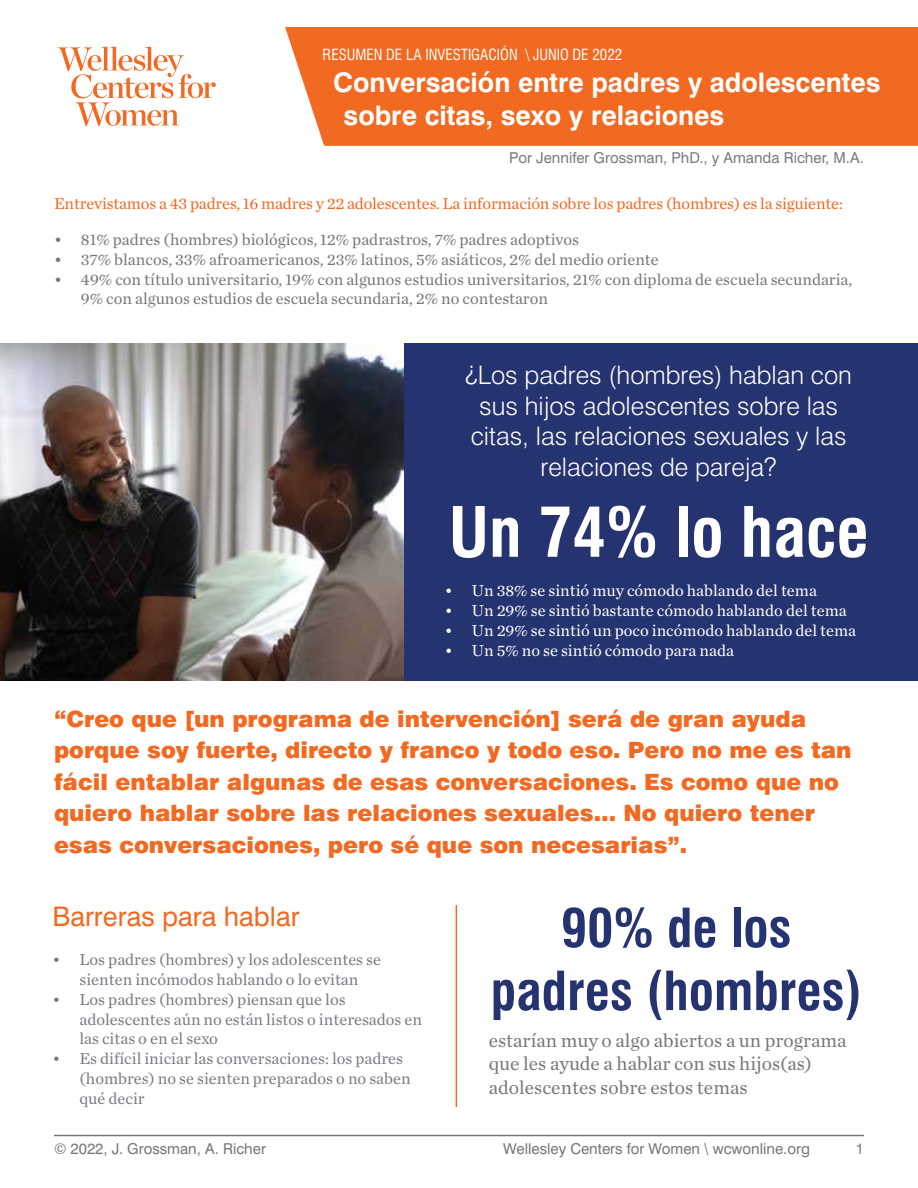
<style>
.page{position:relative;width:918px;height:1188px;background:#fff}
.page>*{position:absolute;margin:0;border:0;box-sizing:border-box;transform-origin:0 0}
.t1{font:700 condensed 67.5px "Swiss 721 BT";color:#fff}
.t2{font:700 condensed 52.5px/63px "Swiss 721 BT";color:#253370;text-align:center}
.t3{font:700 27px/32.4px "Swiss 721 BT";color:#fff}
.t4{font:27px "Swiss 721 BT";color:#f26921}
.t5{font:300 25.5px/30.6px "Swiss 721 BT";color:#fff;text-align:center}
.t6{font:900 22.5px/31.5px "Swiss 721 BT";color:#f26921}
.t7{font:19.5px/23.4px "Chronicle Text G1";color:#77777a}
.t8{font:16.5px/19.8px "Chronicle Text G1";color:#77777a}
.t9{font:16.5px/19.8px "Chronicle Text G1";color:#787c81}
.t10{font:16.5px "Chronicle Text G1";color:#fff}
.t11{font:16.5px "Chronicle Text G1";letter-spacing:-.01em;color:#f26921}
.t12{font:15px "Swiss 721 BT";color:#77777a}
.t13{font:15px "Swiss 721 BT";color:#787c81}
.t14{font:condensed 15px "Swiss 721 BT";color:#fff}
</style>
<div class="page">
<hr style="left:54px;top:1135px;width:810px;height:1px;background:#77777a">
<div style="left:404px;top:344px;width:514px;height:337px;background:#253370"></div>
<div style="left:285px;top:27px;width:633px;height:119px;background:#f26921"></div>
<svg style="left:58px;top:47px;width:158px;height:79px"></svg>
<hr style="left:456px;top:905px;width:1px;height:202px;background:#f26921">
<img style="left:0;top:344px;width:404px;height:337px">
<h1 class="t14" style="left:323px;top:45px;width:301px">RESUMEN DE LA INVESTIGACIÓN \ JUNIO DE 2022</h1>
<h1 class="t3" style="left:344px;top:66px;width:539px;text-indent:-11px">Conversación entre padres y adolescentes sobre citas, sexo y relaciones</h1>
<p class="t13" style="left:509px;top:148px;width:356px">Por Jennifer Grossman, PhD., y Amanda Richer, M.A.</p>
<p class="t11" style="left:54px;top:194px;width:791px">Entrevistamos a 43 padres, 16 madres y 22 adolescentes. La información sobre los padres (hombres) es la siguiente:</p>
<p class="t8" style="left:54px;top:229px;width:527px">• 81% padres (hombres) biológicos, 12% padrastros, 7% padres adoptivos</p>
<p class="t8" style="left:54px;top:249px;width:606px">• 37% blancos, 33% afroamericanos, 23% latinos, 5% asiáticos, 2% del medio oriente</p>
<p class="t8" style="left:81px;top:269px;width:773px;text-indent:-27px">• 49% con título universitario, 19% con algunos estudios universitarios, 21% con diploma de escuela secundaria,<br>9% con algunos estudios de escuela secundaria, 2% no contestaron</p>
<p class="t5" style="left:465px;top:359px;width:388px">¿Los padres (hombres) hablan con sus hijos adolescentes sobre las citas, las relaciones sexuales y las relaciones de pareja?</p>
<p class="t1" style="left:449px;top:492px;width:422px">Un 74% lo hace</p>
<p class="t10" style="left:445px;top:581px;width:374px">• Un 38% se sintió muy cómodo hablando del tema</p>
<p class="t10" style="left:445px;top:601px;width:403px">• Un 29% se sintió bastante cómodo hablando del tema</p>
<p class="t10" style="left:445px;top:620px;width:413px">• Un 29% se sintió un poco incómodo hablando del tema</p>
<p class="t10" style="left:445px;top:640px;width:291px">• Un 5% no se sintió cómodo para nada</p>
<p class="t6" style="left:54px;top:703px;width:799px">“Creo que [un programa de intervención] será de gran ayuda porque soy fuerte, directo y franco y todo eso. Pero no me es tan fácil entablar algunas de esas conversaciones. Es como que no quiero hablar sobre las relaciones sexuales… No quiero tener esas conversaciones, pero sé que son necesarias”.</p>
<p class="t4" style="left:52px;top:900px;width:249px">Barreras para hablar</p>
<p class="t9" style="left:52px;top:950px;width:330px;text-align:center">• Los padres (hombres) y los adolescentes se sienten incómodos hablando o lo evitan</p>
<p class="t9" style="left:79px;top:989px;width:344px;text-indent:-27px">• Los padres (hombres) piensan que los adolescentes aún no están listos o interesados en las citas o en el sexo</p>
<p class="t9" style="left:79px;top:1049px;width:333px;text-indent:-27px">• Es difícil iniciar las conversaciones: los padres (hombres) no se sienten preparados o no saben qué decir</p>
<p class="t2" style="left:491px;top:897px;width:373px">90% de los padres (hombres)</p>
<p class="t7" style="left:489px;top:1029px;width:359px">estarían muy o algo abiertos a un programa que les ayude a hablar con sus hijos(as) adolescentes sobre estos temas</p>
<p class="t12" style="left:54px;top:1140px;width:214px">© 2022, J. Grossman, A. Richer</p>
<p class="t12" style="left:503px;top:1140px;width:308px">Wellesley Centers for Women \ wcwonline.org</p>
<p class="t12" style="left:856px;top:1140px;width:10px">1</p>
</div>
